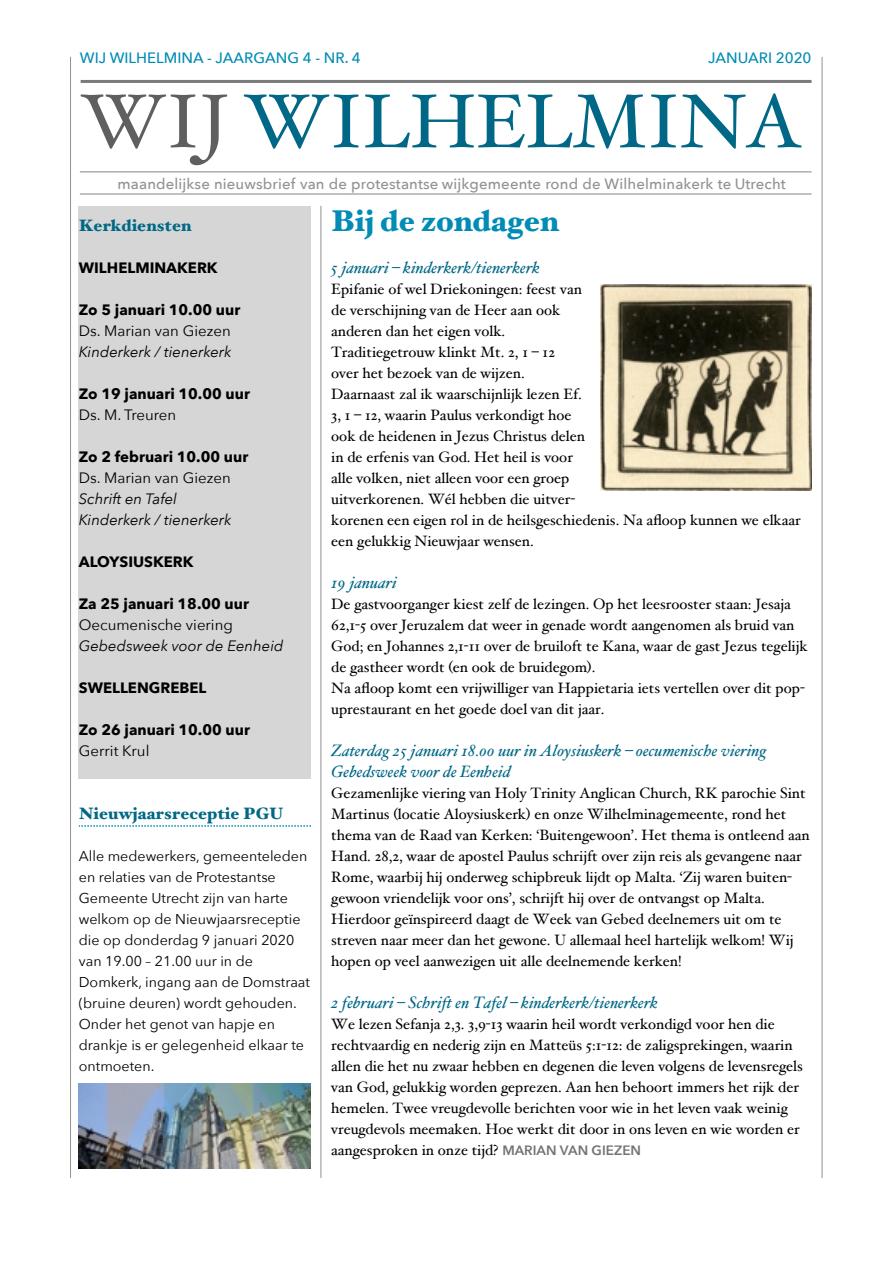
<style>
.page{position:relative;width:893px;height:1263px;background:#fff}
.page>*{position:absolute;margin:0;border:0;box-sizing:border-box;transform-origin:0 0}
.t1{font:76.2px "Hoefler Text";color:#006886}
.t2{font:900 30px "Hoefler Text";color:#008cb4}
.t3{font:italic 16.5px/21px "Hoefler Text";color:#006886}
.t4{font:900 16.5px "Hoefler Text";letter-spacing:.01em;color:#006886}
.t5{font:15px/21px "Hoefler Text";color:#000}
.t6{font:700 15px "Avenir Next";color:#000}
.t7{font:500 15px "Avenir Next";letter-spacing:.01em;color:#929292}
.t8{font:italic 15px/21px "Avenir Next";color:#000}
.t9{font:15px "Avenir Next";color:#000}
.t10{font:500 15px "Avenir Next";color:#008cb4}
.t11{font:14.25px/21px "Avenir Next";color:#000}
.s1{color:#5f5f5f}
.s2{font-family:"Avenir Next";font-weight:600;font-size:13.5px;color:#737373}
</style>
<div class="page">
<hr style="left:70px;top:57px;width:1px;height:1121px;background:#929292">
<hr style="left:321px;top:206px;width:1px;height:972px;background:#929292">
<hr style="left:822px;top:57px;width:1px;height:1121px;background:#929292">
<hr style="left:81px;top:80px;width:731px;height:3px;background:#7a7a7a">
<hr style="left:80px;top:171px;width:732px;height:1px;background:#929292">
<hr style="left:80px;top:193px;width:732px;height:2px;background:#929292">
<div style="left:79px;top:207px;width:232px;height:572px;background:#d6d6d6"></div>
<svg style="left:79px;top:825px;width:232px;height:2px"></svg>
<img style="left:601px;top:285px;width:211px;height:205px">
<img style="left:79px;top:1084px;width:232px;height:84px">
<p class="t10" style="left:80px;top:48px;width:283px">WIJ WILHELMINA - JAARGANG 4 - NR. 4</p>
<p class="t10" style="left:708px;top:48px;width:105px">JANUARI 2020</p>
<h1 class="t1" style="left:81px;top:76px;width:723px"><span class="s1">WIJ</span> WILHELMINA</h1>
<p class="t7" style="left:118px;top:174px;width:670px">maandelijkse nieuwsbrief van de protestantse wijkgemeente rond de Wilhelminakerk te Utrecht</p>
<p class="t4" style="left:79px;top:216px;width:114px">Kerkdiensten</p>
<p class="t6" style="left:79px;top:258px;width:140px">WILHELMINAKERK</p>
<p class="t6" style="left:79px;top:300px;width:163px">Zo 5 januari 10.00 uur</p>
<p class="t9" style="left:79px;top:321px;width:153px">Ds. Marian van Giezen</p>
<p class="t8" style="left:79px;top:342px;width:154px">Kinderkerk / tienerkerk</p>
<p class="t6" style="left:79px;top:384px;width:173px">Zo 19 januari 10.00 uur</p>
<p class="t9" style="left:79px;top:405px;width:99px">Ds. M. Treuren</p>
<p class="t6" style="left:79px;top:447px;width:171px">Zo 2 februari 10.00 uur</p>
<p class="t9" style="left:79px;top:468px;width:153px">Ds. Marian van Giezen</p>
<p class="t8" style="left:79px;top:489px;width:154px">Schrift en Tafel<br>Kinderkerk / tienerkerk</p>
<p class="t6" style="left:79px;top:552px;width:116px">ALOYSIUSKERK</p>
<p class="t6" style="left:79px;top:594px;width:172px">Za 25 januari 18.00 uur</p>
<p class="t9" style="left:79px;top:615px;width:156px">Oecumenische viering</p>
<p class="t8" style="left:79px;top:636px;width:206px">Gebedsweek voor de Eenheid</p>
<p class="t6" style="left:79px;top:678px;width:129px">SWELLENGREBEL</p>
<p class="t6" style="left:79px;top:720px;width:173px">Zo 26 januari 10.00 uur</p>
<p class="t9" style="left:79px;top:741px;width:72px">Gerrit Krul</p>
<h2 class="t2" style="left:331px;top:203px;width:229px">Bij de zondagen</h2>
<p class="t3" style="left:331px;top:257px;width:210px">5 januari – kinderkerk/tienerkerk</p>
<p class="t5" style="left:331px;top:279px;width:471px">Epifanie of wel Driekoningen: feest van<br>de verschijning van de Heer aan ook<br>anderen dan het eigen volk.<br>Traditiegetrouw klinkt Mt. 2, 1 – 12<br>over het bezoek van de wijzen.<br>Daarnaast zal ik waarschijnlijk lezen Ef.<br>3, 1 – 12, waarin Paulus verkondigt hoe<br>ook de heidenen in Jezus Christus delen<br>in de erfenis van God. Het heil is voor<br>alle volken, niet alleen voor een groep<br>uitverkorenen. Wél hebben die uitver-<br>korenen een eigen rol in de heilsgeschiedenis. Na afloop kunnen we elkaar een gelukkig Nieuwjaar wensen.</p>
<p class="t3" style="left:331px;top:572px;width:67px">19 januari</p>
<p class="t5" style="left:331px;top:594px;width:478px">De gastvoorganger kiest zelf de lezingen. Op het leesrooster staan: Jesaja 62,1-5 over Jeruzalem dat weer in genade wordt aangenomen als bruid van God; en Johannes 2,1-11 over de bruiloft te Kana, waar de gast Jezus tegelijk de gastheer wordt (en ook de bruidegom).<br>Na afloop komt een vrijwilliger van Happietaria iets vertellen over dit pop&shy;uprestaurant en het goede doel van dit jaar.</p>
<p class="t3" style="left:331px;top:740px;width:437px">Zaterdag 25 januari 18.00 uur in Aloysiuskerk – oecumenische viering<br>Gebedsweek voor de Eenheid</p>
<p class="t5" style="left:331px;top:783px;width:480px">Gezamenlijke viering van Holy Trinity Anglican Church, RK parochie Sint Martinus (locatie Aloysiuskerk) en onze Wilhelminagemeente, rond het thema van de Raad van Kerken: ‘Buitengewoon’. Het thema is ontleend aan Hand. 28,2, waar de apostel Paulus schrijft over zijn reis als gevangene naar Rome, waarbij hij onderweg schipbreuk lijdt op Malta. ‘Zij waren buiten&shy;gewoon vriendelijk voor ons’, schrijft hij over de ontvangst op Malta.<br>Hierdoor geïnspireerd daagt de Week van Gebed deelnemers uit om te streven naar meer dan het gewone. U allemaal heel hartelijk welkom! Wij hopen op veel aanwezigen uit alle deelnemende kerken!</p>
<p class="t3" style="left:331px;top:992px;width:328px">2 februari – Schrift en Tafel – kinderkerk/tienerkerk</p>
<p class="t5" style="left:331px;top:1014px;width:473px">We lezen Sefanja 2,3. 3,9-13 waarin heil wordt verkondigd voor hen die rechtvaardig en nederig zijn en Matteüs 5:1-12: de zaligsprekingen, waarin allen die het nu zwaar hebben en degenen die leven volgens de levensregels van God, gelukkig worden geprezen. Aan hen behoort immers het rijk der hemelen. Twee vreugdevolle berichten voor wie in het leven vaak weinig vreugdevols meemaken. Hoe werkt dit door in ons leven en wie worden er aangesproken in onze tijd? <span class="s2">MARIAN VAN GIEZEN</span></p>
<p class="t4" style="left:79px;top:804px;width:206px">Nieuwjaarsreceptie PGU</p>
<p class="t11" style="left:79px;top:846px;width:233px">Alle medewerkers, gemeenteleden en relaties van de Protestantse<br>Gemeente Utrecht zĳn van harte welkom op de Nieuwjaarsreceptie die op donderdag 9 januari 2020 van 19.00 – 21.00 uur in de<br>Domkerk, ingang aan de Domstraat (bruine deuren) wordt gehouden.<br>Onder het genot van hapje en drankje is er gelegenheid elkaar te ontmoeten.</p>
</div>
